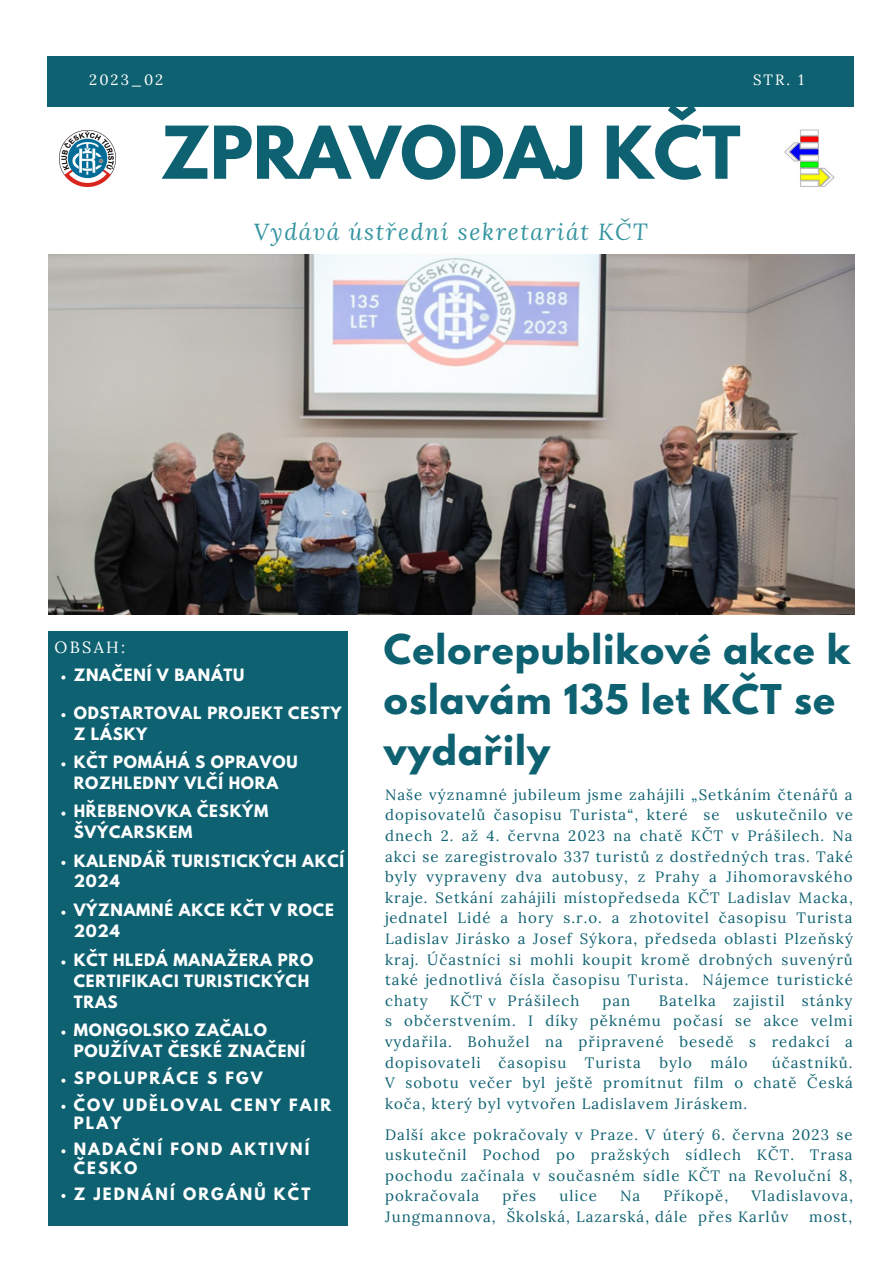
<style>
.page{position:relative;width:893px;height:1264px;background:#fff}
.page>*{position:absolute;margin:0;border:0;box-sizing:border-box;transform-origin:0 0}
.t1{font:700 64.5px "League Spartan";color:#0e6171}
.t2{font:700 36.3px/50.6px "League Spartan";letter-spacing:.03em;color:#0e6171}
.t3{font:italic 23.1px "Lora";letter-spacing:.07em;color:#3494a0}
.t4{font:16.35px "Lora";letter-spacing:.14em;color:#fff}
.t5{font:700 15.15px/20.9px "League Spartan";letter-spacing:.05em;color:#fff}
.t6{font:700 15.15px/18.6px "League Spartan";letter-spacing:.14em;color:#fff}
.t7{font:15px/20.5px "Lora";letter-spacing:.07em;color:#0e6171;text-align:justify}
.t8{font:14.85px "Lora";letter-spacing:.14em;color:#fff}
</style>
<div class="page">
<div style="left:48px;top:631px;width:300px;height:594px;background:#0e6171"></div>
<div style="left:47px;top:56px;width:806px;height:50px;background:#0e6171"></div>
<img style="left:784px;top:129px;width:50px;height:58px">
<img style="left:60px;top:130px;width:56px;height:57px">
<img style="left:48px;top:254px;width:806px;height:360px">
<svg style="left:61px;top:675px;width:4px;height:4px"></svg>
<svg style="left:61px;top:713px;width:4px;height:4px"></svg>
<svg style="left:61px;top:762px;width:4px;height:4px"></svg>
<svg style="left:61px;top:811px;width:4px;height:4px"></svg>
<svg style="left:61px;top:860px;width:4px;height:4px"></svg>
<svg style="left:61px;top:910px;width:4px;height:4px"></svg>
<svg style="left:61px;top:960px;width:4px;height:4px"></svg>
<svg style="left:61px;top:1030px;width:4px;height:4px"></svg>
<svg style="left:61px;top:1078px;width:4px;height:4px"></svg>
<svg style="left:61px;top:1104px;width:4px;height:4px"></svg>
<svg style="left:61px;top:1149px;width:4px;height:4px"></svg>
<svg style="left:61px;top:1193px;width:4px;height:4px"></svg>
<p class="t8" style="left:89px;top:70px;width:76px">2023_02</p>
<p class="t8" style="left:753px;top:70px;width:52px">STR. 1</p>
<p class="t1" style="left:160px;top:121px;width:581px">ZPRAVODAJ KČT</p>
<p class="t3" style="left:254px;top:216px;width:395px">Vydává ústřední sekretariát KČT</p>
<p class="t4" style="left:55px;top:637px;width:72px">OBSAH:</p>
<p class="t2" style="left:384px;top:628px;width:468px">Celorepublikové akce k oslavám 135 let KČT se vydařily</p>
<p class="t7" style="left:385px;top:784px;width:469px">Naše významné jubileum jsme zahájili „Setkáním čtenářů a dopisovatelů časopisu Turista“, které se uskutečnilo ve dnech 2. až 4. června 2023 na chatě KČT v Prášilech. Na akci se zaregistrovalo 337 turistů z dostředných tras. Také byly vypraveny dva autobusy, z Prahy a Jihomoravského kraje. Setkání zahájili místopředseda KČT Ladislav Macka, jednatel Lidé a hory s.r.o. a zhotovitel časopisu Turista Ladislav Jirásko a Josef Sýkora, předseda oblasti Plzeňský kraj. Účastníci si mohli koupit kromě drobných suvenýrů také jednotlivá čísla časopisu Turista. Nájemce turistické chaty</p>
<p class="t5" style="left:74px;top:666px;width:172px">ZNAČENÍ V BANÁTU</p>
<p class="t5" style="left:74px;top:704px;width:269px">ODSTARTOVAL PROJEKT CESTY<br>Z LÁSKY</p>
<p class="t5" style="left:74px;top:753px;width:225px">KČT POMÁHÁ S OPRAVOU<br>ROZHLEDNY VLČÍ HORA</p>
<p class="t5" style="left:74px;top:802px;width:196px">HŘEBENOVKA ČESKÝM<br>ŠVÝCARSKEM</p>
<p class="t5" style="left:74px;top:852px;width:272px">KALENDÁŘ TURISTICKÝCH AKCÍ<br>2024</p>
<p class="t5" style="left:74px;top:901px;width:261px">VÝZNAMNÉ AKCE KČT V ROCE<br>2024</p>
<p class="t5" style="left:74px;top:951px;width:241px">KČT HLEDÁ MANAŽERA PRO<br>CERTIFIKACI TURISTICKÝCH<br>TRAS</p>
<p class="t5" style="left:74px;top:1021px;width:233px">MONGOLSKO ZAČALO<br>POUŽÍVAT ČESKÉ ZNAČENÍ</p>
<p class="t6" style="left:74px;top:1070px;width:190px">SPOLUPRÁCE S FGV</p>
<p class="t6" style="left:74px;top:1096px;width:259px">ČOV UDĚLOVAL CENY FAIR<br>PLAY</p>
<p class="t6" style="left:74px;top:1141px;width:237px">NADAČNÍ FOND AKTIVNÍ<br>ČESKO</p>
<p class="t6" style="left:74px;top:1186px;width:238px">Z JEDNÁNÍ ORGÁNŮ KČT</p>
<p class="t7" style="left:450px;top:990px;width:131px">KČT v Prášilech</p>
<p class="t7" style="left:602px;top:990px;width:29px">pan</p>
<p class="t7" style="left:385px;top:990px;width:469px;text-indent:274px">Batelka zajistil stánky s občerstvením. I díky pěknému počasí se akce velmi vydařila. Bohužel na připravené besedě s redakcí a dopisovateli časopisu Turista bylo málo</p>
<p class="t7" style="left:385px;top:1051px;width:469px;text-indent:387px">účastníků.<br>V sobotu večer byl ještě promítnut film o chatě Česká koča, který byl vytvořen Ladislavem Jiráskem.</p>
<p class="t7" style="left:385px;top:1123px;width:469px">Další akce pokračovaly v Praze. V úterý 6. června 2023 se uskutečnil Pochod po pražských sídlech KČT. Trasa pochodu začínala v současném sídle KČT na Revoluční 8, pokračovala</p>
<p class="t7" style="left:502px;top:1185px;width:35px">přes</p>
<p class="t7" style="left:559px;top:1185px;width:39px">ulice</p>
<p class="t7" style="left:620px;top:1185px;width:22px">Na</p>
<p class="t7" style="left:663px;top:1185px;width:66px">Příkopě,</p>
<p class="t7" style="left:385px;top:1185px;width:469px;text-indent:366px">Vladislavova,<br>Jungmannova, Školská, Lazarská, dále přes Karlův</p>
<p class="t7" style="left:809px;top:1206px;width:44px">most,</p>
</div>
